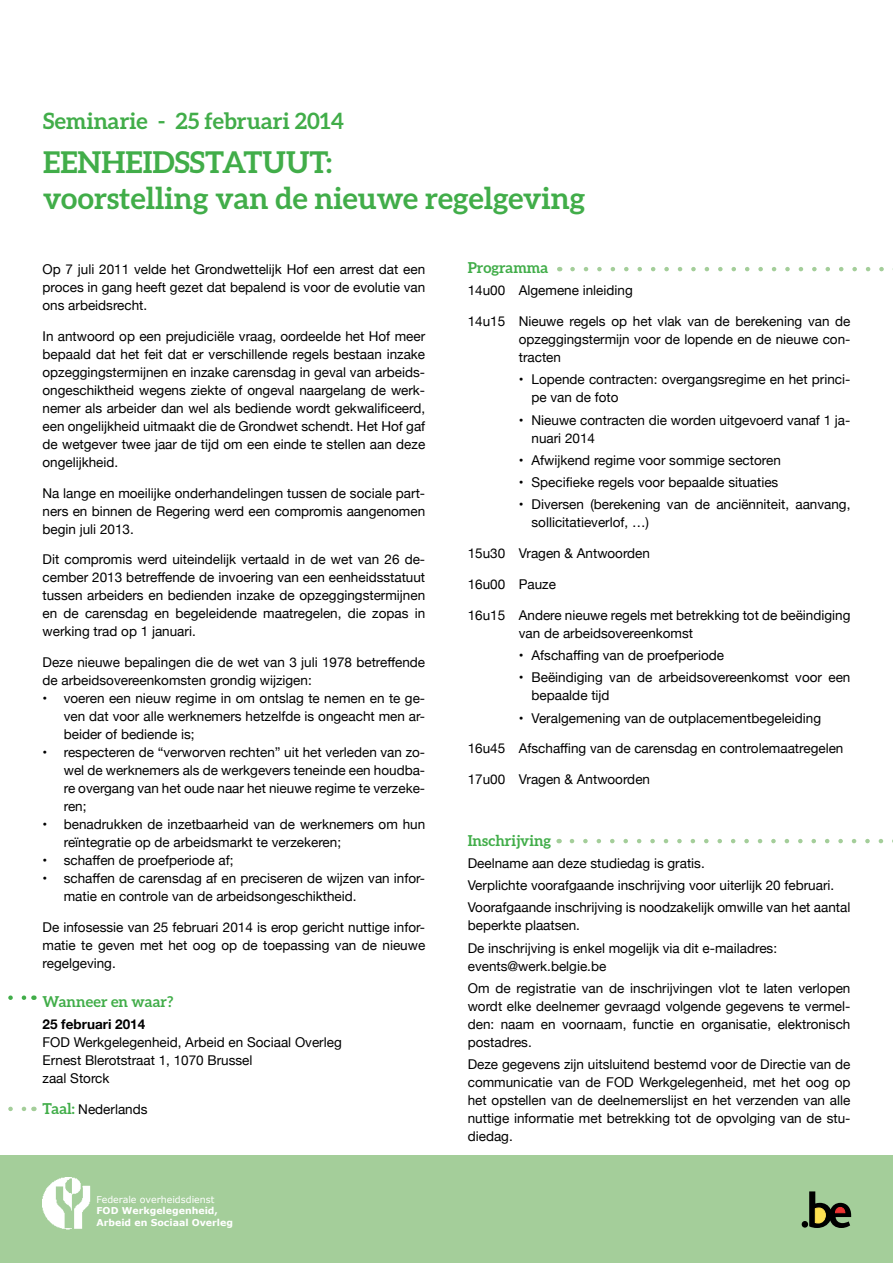
<style>
.page{position:relative;width:893px;height:1263px;background:#fff}
.page>*{position:absolute;margin:0;border:0;box-sizing:border-box;transform-origin:0 0}
.t1{font:700 30px/36px "Aleo";color:#41ad49}
.t2{font:700 22.5px "Aleo";color:#41ad49}
.t3{font:700 15px "Aleo";color:#41ad49}
.t4{font:13.5px/18px "Helvetica Neue";color:#000}
.t5{font:700 13.5px "Helvetica Neue";color:#000}
.t6{font:700 9.45px/11.6px "Verdana";color:#fff}
.t7{font:9.45px "Verdana";color:#fff}
.s1{font-family:"Aleo";font-weight:700;font-size:15px;color:#41ad49}
</style>
<div class="page">
<div style="left:0;top:1156px;width:893px;height:107px;background:#a4ce9a"></div>
<svg style="left:802px;top:1191px;width:49px;height:37px"></svg>
<img style="left:43px;top:1178px;width:48px;height:52px">
<svg style="left:572px;top:267px;width:321px;height:4px"></svg>
<svg style="left:572px;top:839px;width:321px;height:4px"></svg>
<svg style="left:8px;top:995px;width:19px;height:5px"></svg>
<svg style="left:8px;top:1107px;width:19px;height:4px"></svg>
<h2 class="t2" style="left:43px;top:108px;width:302px">Seminarie - 25 februari 2014</h2>
<h1 class="t1" style="left:43px;top:144px;width:544px">EENHEIDSSTATUUT:<br>voorstelling van de nieuwe regelgeving</h1>
<p class="t4" style="left:43px;top:261px;width:384px;text-align:justify">Op 7 juli 2011 velde het Grondwettelijk Hof een arrest dat een proces in gang heeft gezet dat bepalend is voor de evolutie van ons arbeidsrecht.</p>
<p class="t4" style="left:43px;top:328px;width:384px;text-align:justify">In antwoord op een prejudiciële vraag, oordeelde het Hof meer bepaald dat het feit dat er verschillende regels bestaan inzake opzeggingstermijnen en inzake carensdag in geval van arbeids&shy;ongeschiktheid wegens ziekte of ongeval naargelang de werk&shy;nemer als arbeider dan wel als bediende wordt gekwalificeerd, een ongelijkheid uitmaakt die de Grondwet schendt. Het Hof gaf de wetgever twee jaar de tijd om een einde te stellen aan deze ongelijkheid.</p>
<p class="t4" style="left:43px;top:484px;width:384px;text-align:justify">Na lange en moeilijke onderhandelingen tussen de sociale part&shy;ners en binnen de Regering werd een compromis aangenomen begin juli 2013.</p>
<p class="t4" style="left:43px;top:551px;width:384px;text-align:justify">Dit compromis werd uiteindelijk vertaald in de wet van 26 de&shy;cember 2013 betreffende de invoering van een eenheidsstatuut tussen arbeiders en bedienden inzake de opzeggingstermijnen en de carensdag en begeleidende maatregelen, die zopas in werking trad op 1 januari.</p>
<p class="t4" style="left:43px;top:654px;width:384px">Deze nieuwe bepalingen die de wet van 3 juli 1978 betreffende de arbeidsovereenkomsten grondig wijzigen:</p>
<p class="t4" style="left:64px;top:690px;width:363px;text-align:justify;text-indent:-21px">• voeren een nieuw regime in om ontslag te nemen en te ge&shy;ven dat voor alle werknemers hetzelfde is ongeacht men ar&shy;beider of bediende is;</p>
<p class="t4" style="left:64px;top:744px;width:363px;text-align:justify;text-indent:-21px">• respecteren de “verworven rechten” uit het verleden van zo&shy;wel de werknemers als de werkgevers teneinde een houdba&shy;re overgang van het oude naar het nieuwe regime te verzeke&shy;ren;</p>
<p class="t4" style="left:64px;top:816px;width:363px;text-indent:-21px">• benadrukken de inzetbaarheid van de werknemers om hun reïntegratie op de arbeidsmarkt te verzekeren;</p>
<p class="t4" style="left:43px;top:852px;width:193px">• schaffen de proefperiode af;</p>
<p class="t4" style="left:64px;top:870px;width:363px;text-indent:-21px">• schaffen de carensdag af en preciseren de wijzen van infor&shy;matie en controle van de arbeidsongeschiktheid.</p>
<p class="t4" style="left:43px;top:919px;width:384px;text-align:justify">De infosessie van 25 februari 2014 is erop gericht nuttige infor&shy;matie te geven met het oog op de toepassing van de nieuwe regelgeving.</p>
<p class="t3" style="left:43px;top:993px;width:132px">Wanneer en waar?</p>
<p class="t5" style="left:43px;top:1014px;width:104px">25 februari 2014</p>
<p class="t4" style="left:43px;top:1034px;width:301px">FOD Werkgelegenheid, Arbeid en Sociaal Overleg<br>Ernest Blerotstraat 1, 1070 Brussel<br>zaal Storck</p>
<p class="t4" style="left:43px;top:1101px;width:107px"><span class="s1">Taal:</span> Nederlands</p>
<p class="t7" style="left:96px;top:1193px;width:120px">Federale overheidsdienst</p>
<p class="t6" style="left:96px;top:1205px;width:138px">FOD Werkgelegenheid,<br>Arbeid en Sociaal Overleg</p>
<p class="t3" style="left:468px;top:259px;width:82px">Programma</p>
<p class="t4" style="left:468px;top:282px;width:167px">14u00 Algemene inleiding</p>
<p class="t4" style="left:519px;top:313px;width:333px;text-align:justify;text-indent:-51px">14u15 Nieuwe regels op het vlak van de berekening van de opzeggingstermijn voor de lopende en de nieuwe con&shy;tracten</p>
<p class="t4" style="left:532px;top:371px;width:320px;text-indent:-13px">• Lopende contracten: overgangsregime en het princi&shy;pe van de foto</p>
<p class="t4" style="left:532px;top:412px;width:320px;text-indent:-13px">• Nieuwe contracten die worden uitgevoerd vanaf 1 ja&shy;nuari 2014</p>
<p class="t4" style="left:519px;top:452px;width:264px">• Afwijkend regime voor sommige sectoren</p>
<p class="t4" style="left:519px;top:474px;width:261px">• Specifieke regels voor bepaalde situaties</p>
<p class="t4" style="left:532px;top:496px;width:320px;text-indent:-13px">• Diversen (berekening van de anciënniteit, aanvang, sollicitatieverlof, …)</p>
<p class="t4" style="left:468px;top:545px;width:184px">15u30 Vragen &amp; Antwoorden</p>
<p class="t4" style="left:468px;top:576px;width:90px">16u00 Pauze</p>
<p class="t4" style="left:519px;top:607px;width:333px;text-indent:-51px">16u15 Andere nieuwe regels met betrekking tot de beëindiging van de arbeidsovereenkomst</p>
<p class="t4" style="left:519px;top:647px;width:207px">• Afschaffing van de proefperiode</p>
<p class="t4" style="left:532px;top:669px;width:320px;text-indent:-13px">• Beëindiging van de arbeidsovereenkomst voor een bepaalde tijd</p>
<p class="t4" style="left:519px;top:709px;width:304px">• Veralgemening van de outplacementbegeleiding</p>
<p class="t4" style="left:468px;top:740px;width:377px">16u45 Afschaffing van de carensdag en controlemaatregelen</p>
<p class="t4" style="left:468px;top:771px;width:184px">17u00 Vragen &amp; Antwoorden</p>
<p class="t3" style="left:468px;top:831px;width:85px">Inschrijving</p>
<p class="t4" style="left:468px;top:853px;width:384px;line-height:22.2px">Deelname aan deze studiedag is gratis.<br>Verplichte voorafgaande inschrijving voor uiterlijk 20 februari.<br>Voorafgaande inschrijving is noodzakelijk omwille van het aantal</p>
<p class="t4" style="left:468px;top:915px;width:311px;line-height:22.2px">beperkte plaatsen.<br>De inschrijving is enkel mogelijk via dit e-mailadres:</p>
<p class="t4" style="left:468px;top:955px;width:384px;line-height:22.2px">events@werk.belgie.be<br>Om de registratie van de inschrijvingen vlot te laten verlopen</p>
<p class="t4" style="left:468px;top:998px;width:384px;text-align:justify">wordt elke deelnemer gevraagd volgende gegevens te vermel&shy;den: naam en voornaam, functie en organisatie, elektronisch postadres.</p>
<p class="t4" style="left:468px;top:1056px;width:384px;text-align:justify">Deze gegevens zijn uitsluitend bestemd voor de Directie van de communicatie van de FOD Werkgelegenheid, met het oog op het opstellen van de deelnemerslijst en het verzenden van alle nuttige informatie met betrekking tot de opvolging van de stu&shy;diedag.</p>
</div>
